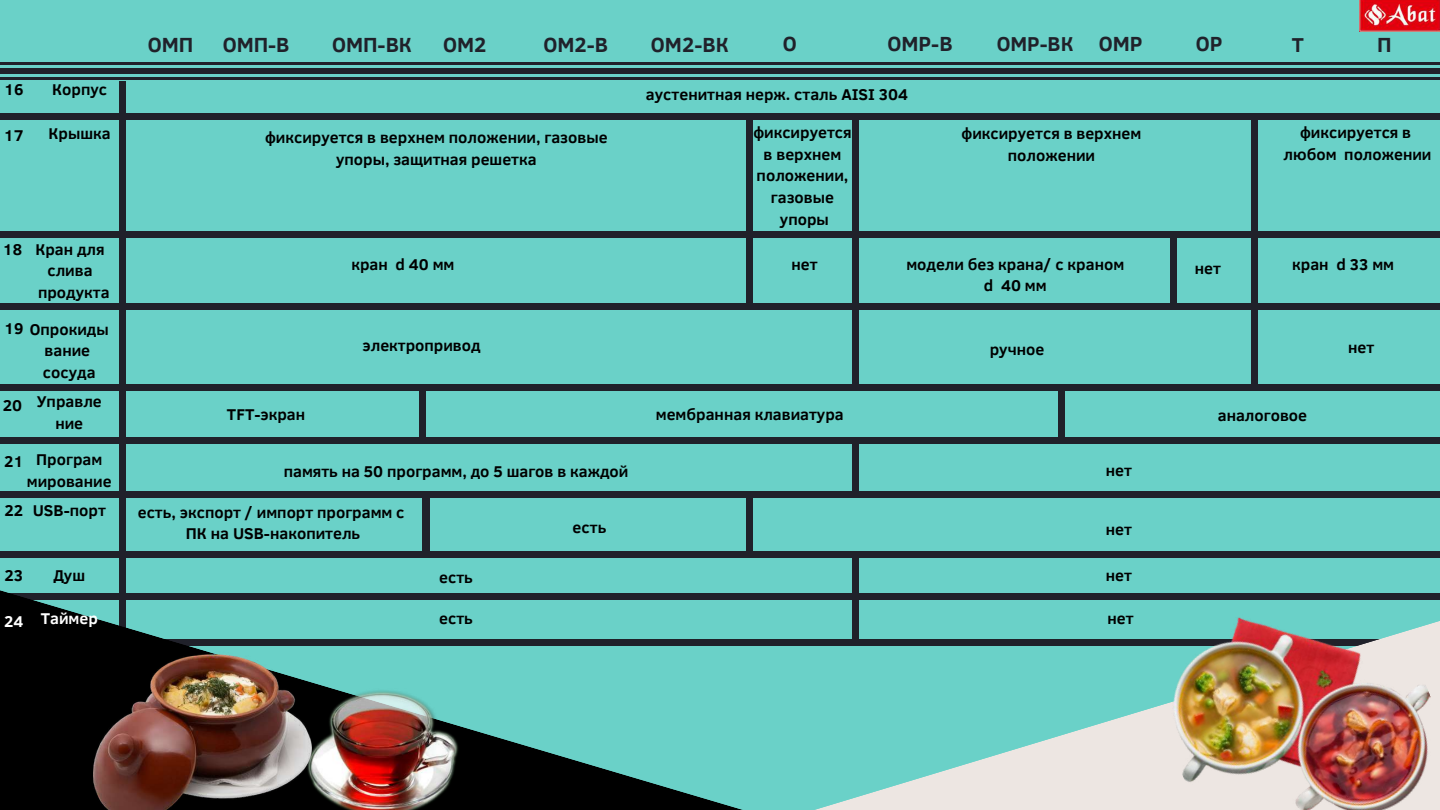
<style>
.page{position:relative;width:1440px;height:810px;background:#6ad1c8}
.page>*{position:absolute;margin:0;border:0;box-sizing:border-box;transform-origin:0 0}
.t1{font:700 21px "Clear Sans";color:#20212a}
.t2{font:700 20.6px "Clear Sans";color:#20212a}
.t3{font:700 16px/21.8px "Clear Sans";color:#000;text-align:center}
.t4{font:700 16px "Clear Sans";color:#fff}
.s1{font-size:21px}
</style>
<div class="page">
<div style="left:119px;top:81px;width:7px;height:615px;background:#20212a"></div>
<div style="left:0;top:437px;width:1440px;height:6px;background:#20212a"></div>
<div style="left:0;top:639px;width:1440px;height:7px;background:#20212a"></div>
<div style="left:0;top:593px;width:1440px;height:7px;background:#20212a"></div>
<svg style="left:0;top:590px;width:743px;height:220px"></svg>
<img style="left:1359px;top:0;width:81px;height:32px">
<hr style="left:0;top:62px;width:1440px;height:2px;background:#20212a">
<hr style="left:0;top:77px;width:1440px;height:2px;background:#20212a">
<div style="left:0;top:68px;width:1440px;height:5px;background:#20212a"></div>
<div style="left:0;top:114px;width:1440px;height:6px;background:#20212a"></div>
<div style="left:0;top:231px;width:1440px;height:6px;background:#20212a"></div>
<div style="left:0;top:304px;width:1440px;height:6px;background:#20212a"></div>
<div style="left:0;top:385px;width:1440px;height:6px;background:#20212a"></div>
<div style="left:747px;top:119px;width:6px;height:188px;background:#20212a"></div>
<div style="left:852px;top:118px;width:7px;height:273px;background:#20212a"></div>
<div style="left:1171px;top:236px;width:6px;height:69px;background:#20212a"></div>
<div style="left:1251px;top:118px;width:6px;height:267px;background:#20212a"></div>
<svg style="left:815px;top:715px;width:312px;height:95px"></svg>
<div style="left:0;top:779px;width:93px;height:31px;background:#000"></div>
<img style="left:1127px;top:557px;width:313px;height:253px">
<img style="left:311px;top:689px;width:152px;height:121px">
<div style="left:419px;top:388px;width:6px;height:53px;background:#20212a"></div>
<div style="left:1059px;top:386px;width:6px;height:56px;background:#20212a"></div>
<div style="left:852px;top:444px;width:7px;height:48px;background:#20212a"></div>
<div style="left:0;top:491px;width:1440px;height:7px;background:#20212a"></div>
<div style="left:0;top:551px;width:1440px;height:6px;background:#20212a"></div>
<div style="left:422px;top:493px;width:8px;height:61px;background:#20212a"></div>
<div style="left:747px;top:495px;width:6px;height:60px;background:#20212a"></div>
<div style="left:852px;top:554px;width:7px;height:90px;background:#20212a"></div>
<img style="left:93px;top:652px;width:218px;height:158px">
<p class="t3" style="left:4px;top:78px;width:21px">16</p>
<p class="t3" style="left:4px;top:124px;width:21px">17</p>
<p class="t3" style="left:52px;top:78px;width:56px">Корпус</p>
<p class="t3" style="left:49px;top:121px;width:64px">Крышка</p>
<p class="t3" style="left:3px;top:237px;width:21px">18</p>
<p class="t3" style="left:35px;top:237px;width:76px">Кран для слива продукта</p>
<p class="t3" style="left:43px;top:317px;width:67px;text-align:left;text-indent:-39px">19 Опрокиды вание сосуда</p>
<p class="t3" style="left:37px;top:389px;width:67px">Управле ние</p>
<p class="t3" style="left:3px;top:394px;width:21px">20</p>
<p class="t3" style="left:27px;top:448px;width:86px">Програм мирование</p>
<p class="t3" style="left:4px;top:450px;width:21px">21</p>
<p class="t3" style="left:5px;top:499px;width:20px">22</p>
<p class="t3" style="left:33px;top:498px;width:75px">USB-порт</p>
<p class="t3" style="left:5px;top:564px;width:20px">23</p>
<p class="t4" style="left:4px;top:610px;width:21px">24</p>
<p class="t3" style="left:53px;top:563px;width:33px">Душ</p>
<p class="t4" style="left:41px;top:607px;width:59px">Таймер</p>
<h1 class="t1" style="left:148px;top:29px;width:47px">ОМП</h1>
<h1 class="t1" style="left:223px;top:29px;width:68px">ОМП-В</h1>
<h1 class="t1" style="left:332px;top:29px;width:82px">ОМП-ВК</h1>
<h1 class="t1" style="left:443px;top:29px;width:45px">ОМ2</h1>
<h1 class="t1" style="left:543px;top:29px;width:66px">ОМ2-В</h1>
<h1 class="t1" style="left:651px;top:29px;width:79px">ОМ2-ВК</h1>
<h1 class="t1" style="left:783px;top:29px;width:15px">О</h1>
<h1 class="t1" style="left:888px;top:29px;width:67px">ОМР-В</h1>
<p class="t2" style="left:997px;top:29px;width:147px">ОМР-ВК <span class="s1">ОМР</span></p>
<h1 class="t1" style="left:1196px;top:29px;width:28px">ОР</h1>
<p class="t2" style="left:1292px;top:29px;width:14px">Т</p>
<h1 class="t1" style="left:1377px;top:29px;width:16px">П</h1>
<p class="t3" style="left:646px;top:83px;width:264px">аустенитная нерж. сталь AISI 304</p>
<p class="t3" style="left:265px;top:125px;width:344px">фиксируется в верхнем положении, газовые упоры, защитная решетка</p>
<p class="t3" style="left:961px;top:122px;width:181px">фиксируется в верхнем положении</p>
<p class="t3" style="left:1284px;top:121px;width:149px">фиксируется в любом положении</p>
<p class="t3" style="left:753px;top:121px;width:100px">фиксируется в верхнем положении, газовые упоры</p>
<p class="t3" style="left:351px;top:252px;width:105px">кран d 40 мм</p>
<p class="t3" style="left:791px;top:252px;width:28px">нет</p>
<p class="t3" style="left:906px;top:252px;width:219px">модели без крана/ с краном d 40 мм</p>
<p class="t3" style="left:1195px;top:256px;width:28px">нет</p>
<p class="t3" style="left:1292px;top:252px;width:103px">кран d 33 мм</p>
<p class="t3" style="left:363px;top:333px;width:120px">электропривод</p>
<p class="t3" style="left:990px;top:338px;width:56px">ручное</p>
<p class="t3" style="left:1348px;top:336px;width:28px">нет</p>
<p class="t3" style="left:227px;top:403px;width:80px">TFT-экран</p>
<p class="t3" style="left:656px;top:403px;width:190px">мембранная клавиатура</p>
<p class="t3" style="left:1218px;top:403px;width:91px">аналоговое</p>
<p class="t3" style="left:284px;top:460px;width:346px">память на 50 программ, до 5 шагов в каждой</p>
<p class="t3" style="left:1106px;top:459px;width:28px">нет</p>
<p class="t3" style="left:138px;top:500px;width:268px">есть, экспорт / импорт программ с<br>ПК на USB-накопитель</p>
<p class="t3" style="left:439px;top:566px;width:35px">есть</p>
<p class="t3" style="left:439px;top:607px;width:35px">есть</p>
<p class="t3" style="left:573px;top:515px;width:35px">есть</p>
<p class="t3" style="left:1106px;top:518px;width:28px">нет</p>
<p class="t3" style="left:1106px;top:564px;width:28px">нет</p>
<p class="t3" style="left:1107px;top:607px;width:28px">нет</p>
</div>
